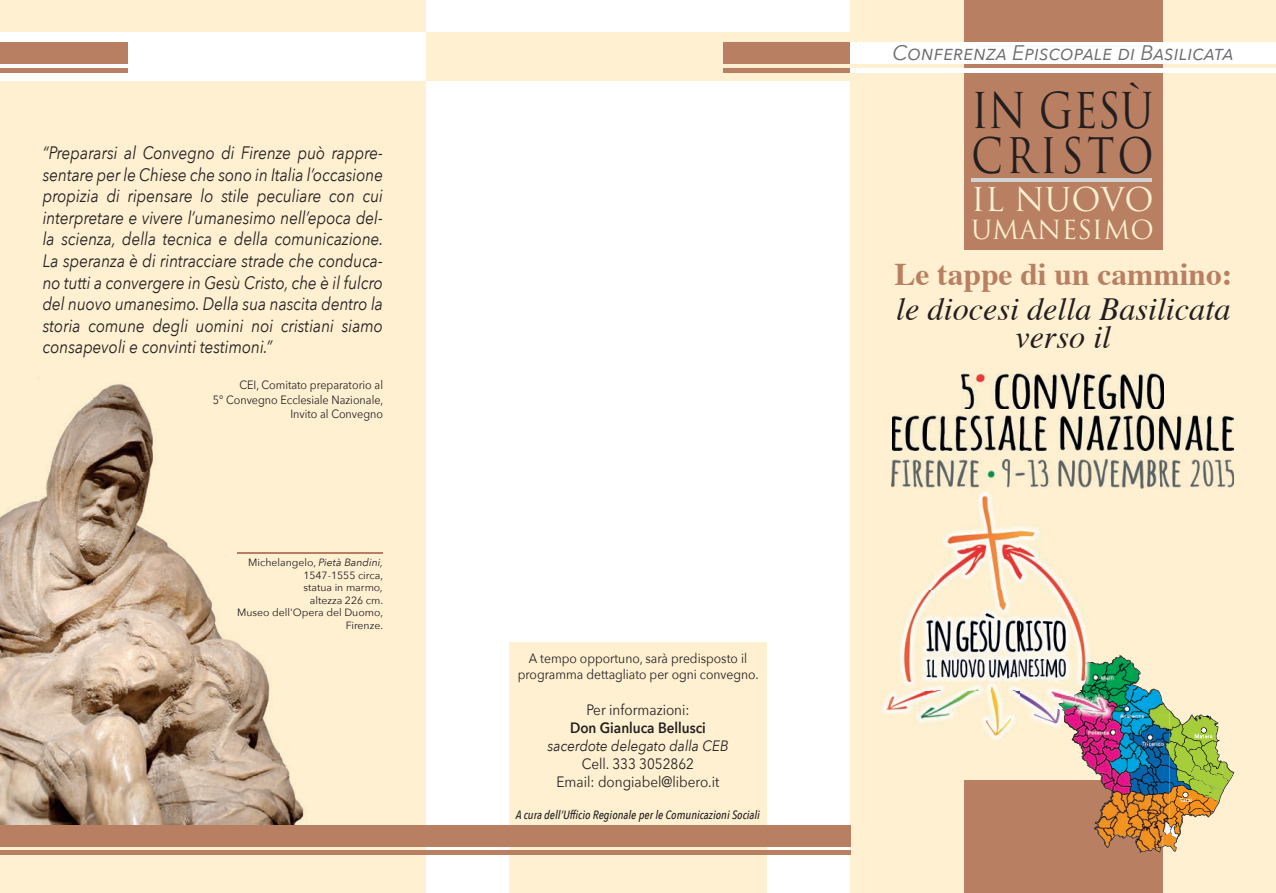
<style>
.page{position:relative;width:1276px;height:893px;background:#fff}
.page>*{position:absolute;margin:0;border:0;box-sizing:border-box;transform-origin:0 0}
.t1{font:48px "Trajan Pro 3";color:#231f20;scale:.83 1}
.t2{font:47.7px "Trajan Pro 3";letter-spacing:.085em;color:#231f20;scale:.83 1}
.t3{font:italic 32.25px/28.5px "Times";color:#231f20;text-align:center}
.t4{font:31.95px "Trajan Pro 3";color:#fef0d0}
.t5{font:700 31.5px "Times";color:#b97f62}
.t6{font:25.65px "Trajan Pro 3";letter-spacing:.005em;color:#fef0d0}
.t7{font:italic 21px "Avenir Next";color:#6c6d70}
.t8{font:italic 18px/21.6px "Avenir Next";color:#231f20;text-align:justify;scale:.85 1}
.t9{font:15px/18px "Avenir Next";color:#231f20;text-align:center;scale:.9 1}
.t10{font:italic 15px "Avenir Next";color:#231f20;scale:.9 1}
.t11{font:600 15px "Avenir Next";color:#231f20;scale:.9 1}
.t12{font:13.5px/16.2px "Avenir Next";color:#231f20;text-align:center;scale:.9 1}
.t13{font:12px/14.4px "Avenir Next";color:#231f20;text-align:right;scale:.9 1}
.t14{font:italic 500 12px "Avenir Next Condensed";color:#231f20}
.t15{font:10.5px/12.6px "Avenir Next";color:#231f20;text-align:right}
.s1{font-style:italic}
</style>
<div class="page">
<div style="left:850px;top:0;width:426px;height:893px;background:#fef0d0"></div>
<div style="left:0;top:0;width:425px;height:893px;background:#fef0d0"></div>
<div style="left:509px;top:642px;width:258px;height:251px;background:#fef0d0"></div>
<div style="left:425px;top:32px;width:426px;height:49px;background:#fef0d0"></div>
<div style="left:0;top:32px;width:426px;height:49px;background:#fff"></div>
<div style="left:964px;top:0;width:198px;height:250px;background:#b97f62"></div>
<div style="left:964px;top:781px;width:198px;height:112px;background:#b97f62"></div>
<img style="left:0;top:383px;width:326px;height:442px">
<hr style="left:971px;top:179px;width:180px;height:3px;background:#d1d2d4">
<div style="left:0;top:825px;width:850px;height:21px;background:#b97f62"></div>
<div style="left:0;top:850px;width:850px;height:5px;background:#b97f62"></div>
<div style="left:0;top:43px;width:128px;height:21px;background:#b97f62"></div>
<hr style="left:0;top:68px;width:128px;height:4px;background:#b97f62">
<div style="left:723px;top:43px;width:128px;height:21px;background:#b97f62"></div>
<hr style="left:723px;top:68px;width:128px;height:4px;background:#b97f62">
<hr style="left:850px;top:68px;width:426px;height:4px;background:#fff">
<div style="left:850px;top:43px;width:426px;height:21px;background:#fff"></div>
<img style="left:881px;top:491px;width:138px;height:249px">
<img style="left:1019px;top:526px;width:69px;height:116px">
<img style="left:1019px;top:641px;width:62px;height:87px">
<img style="left:1058px;top:655px;width:176px;height:198px">
<img style="left:1059px;top:696px;width:16px;height:14px">
<img style="left:961px;top:373px;width:202px;height:36px">
<img style="left:891px;top:460px;width:342px;height:28px">
<img style="left:892px;top:415px;width:341px;height:36px">
<hr style="left:237px;top:552px;width:146px;height:1px;background:#b97f62">
<img style="left:1094px;top:822px;width:46px;height:28px">
<img style="left:1169px;top:711px;width:53px;height:128px">
<img style="left:1222px;top:762px;width:11px;height:19px">
<p class="t8" style="left:43px;top:141px;width:402px">“Prepararsi al Convegno di Firenze può rappre&shy;sentare per le Chiese che sono in Italia l’occasione propizia di ripensare lo stile peculiare con cui interpretare e vivere l’umanesimo nell’epoca del&shy;la scienza, della tecnica e della comunicazione.<br>La speranza è di rintracciare strade che conduca&shy;no tutti a convergere in Gesù Cristo, che è il fulcro del nuovo umanesimo. Della sua nascita dentro la storia comune degli uomini noi cristiani siamo consapevoli e convinti testimoni.”</p>
<p class="t13" style="left:213px;top:377px;width:191px">CEI, Comitato preparatorio al<br>5° Convegno Ecclesiale Nazionale,<br>Invito al Convegno</p>
<p class="t15" style="left:237px;top:556px;width:148px">Michelangelo, <span class="s1">Pietà Bandini,<br></span>1547-1555 circa,<br>statua in marmo<span class="s1">,<br></span>altezza 226 cm.<br>Museo dell'Opera del Duomo,<br>Firenze.</p>
<p class="t12" style="left:518px;top:649px;width:269px">A tempo opportuno, sarà predisposto il programma dettagliato per ogni convegno.</p>
<p class="t9" style="left:586px;top:700px;width:116px">Per informazioni:</p>
<p class="t11" style="left:570px;top:715px;width:152px">Don Gianluca Bellusci</p>
<p class="t10" style="left:547px;top:733px;width:202px">sacerdote delegato dalla CEB</p>
<p class="t9" style="left:556px;top:754px;width:182px">Cell. 333 3052862<br>Email: dongiabel@libero.it</p>
<p class="t14" style="left:516px;top:808px;width:245px">A cura dell’Ufficio Regionale per le Comunicazioni Sociali</p>
<p class="t7" style="left:892px;top:35px;width:343px">CONFERENZA EPISCOPALE DI BASILICATA</p>
<h1 class="t1" style="left:971px;top:78px;width:222px">IN GESÙ</h1>
<h2 class="t2" style="left:971px;top:123px;width:222px">CRISTO</h2>
<h3 class="t4" style="left:971px;top:178px;width:184px">IL NUOVO</h3>
<h3 class="t6" style="left:971px;top:212px;width:184px">UMANESIMO</h3>
<h3 class="t5" style="left:894px;top:254px;width:339px">Le tappe di un cammino:</h3>
<h3 class="t3" style="left:896px;top:297px;width:336px">le diocesi della Basilicata verso il</h3>
</div>
